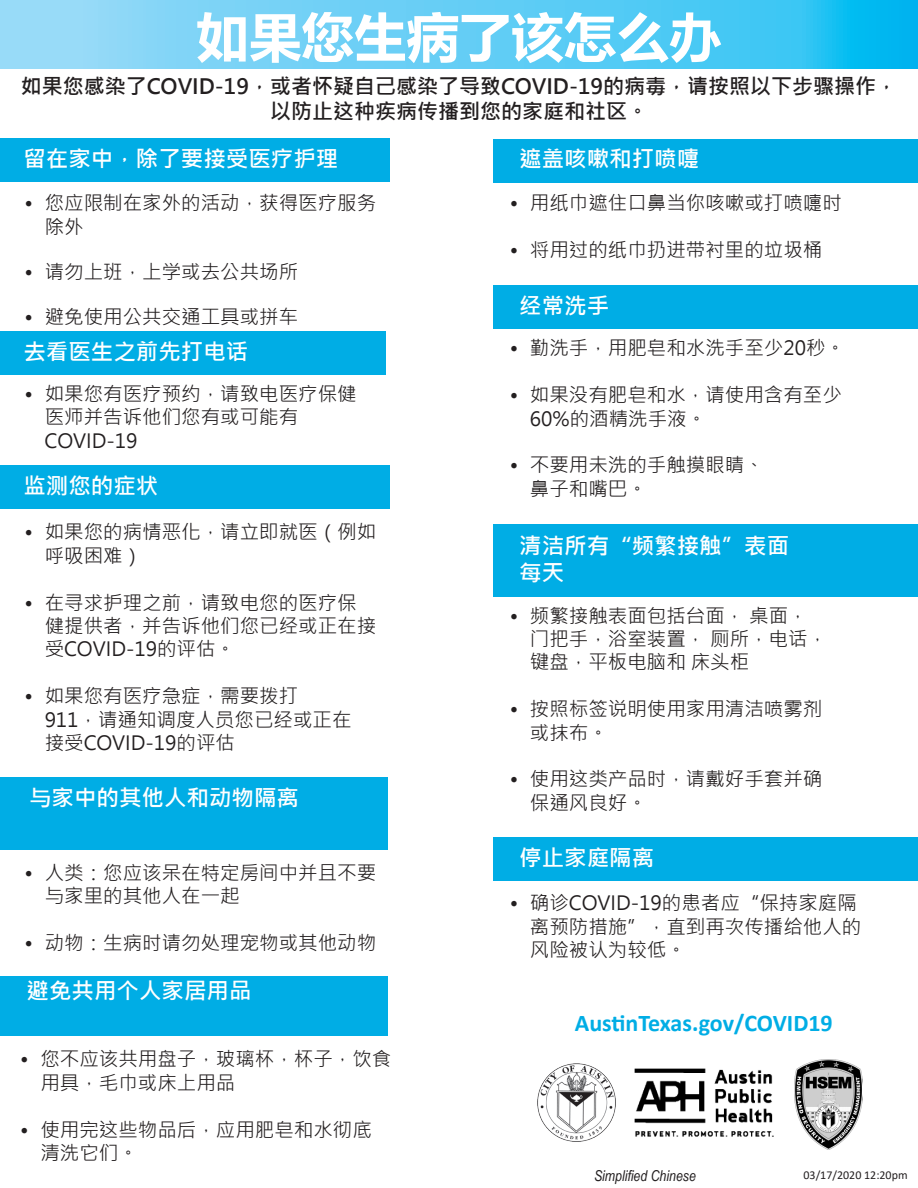
<style>
.page{position:relative;width:918px;height:1188px;background:#fff}
.page>*{position:absolute;margin:0;border:0;box-sizing:border-box;transform-origin:0 0}
.t1{font:700 52.5px "Microsoft Ya Hei";color:#fff}
.t2{font:700 24px "Calibri";color:#00ade5}
.t3{font:700 22.5px "Microsoft Jheng Hei";color:#fff}
.t4{font:700 21px/25.2px "Microsoft Jheng Hei";color:#231f20;text-align:center}
.t5{font:19.5px/23.4px "Microsoft Jheng Hei";color:#231f20}
.t6{font:italic 15px "Arial Narrow";color:#231f20}
.t7{font:12px "Calibri";color:#231f20}
</style>
<div class="page">
<svg style="left:0;top:0;width:918px;height:68px;background:#5ecdf5"></svg>
<div style="left:0;top:138px;width:389px;height:44px;background:#00ade5"></div>
<div style="left:0;top:778px;width:388px;height:72px;background:#00ade5"></div>
<div style="left:0;top:331px;width:386px;height:44px;background:#00ade5"></div>
<div style="left:494px;top:139px;width:424px;height:43px;background:#00ade5"></div>
<div style="left:1px;top:976px;width:387px;height:60px;background:#00ade5"></div>
<div style="left:494px;top:285px;width:424px;height:44px;background:#00ade5"></div>
<div style="left:494px;top:525px;width:424px;height:72px;background:#00ade5"></div>
<div style="left:0;top:465px;width:389px;height:44px;background:#00ade5"></div>
<div style="left:494px;top:837px;width:424px;height:44px;background:#00ade5"></div>
<img style="left:537px;top:1063px;width:79px;height:79px">
<img style="left:634px;top:1068px;width:139px;height:68px">
<img style="left:794px;top:1060px;width:69px;height:90px">
<p class="t1" style="left:196px;top:0;width:526px">如果您生病了该怎么办</p>
<p class="t4" style="left:21px;top:73px;width:878px">如果您感染了COVID-19，或者怀疑自己感染了导致COVID-19的病毒，请按照以下步骤操作，以防止这种疾病传播到您的家庭和社区。</p>
<p class="t3" style="left:23px;top:145px;width:316px">留在家中，除了要接受医疗护理</p>
<p class="t5" style="left:45px;top:191px;width:333px;text-indent:-20px">• 您应限制在家外的活动，获得医疗服务除外</p>
<p class="t5" style="left:24px;top:260px;width:275px">• 请勿上班，上学或去公共场所</p>
<p class="t5" style="left:24px;top:305px;width:275px">• 避免使用公共交通工具或拼车</p>
<p class="t3" style="left:519px;top:145px;width:181px">遮盖咳嗽和打喷嚏</p>
<p class="t5" style="left:510px;top:191px;width:334px">• 用纸巾遮住口鼻当你咳嗽或打喷嚏时</p>
<p class="t5" style="left:510px;top:238px;width:314px">• 将用过的纸巾扔进带衬里的垃圾桶</p>
<p class="t3" style="left:519px;top:292px;width:91px">经常洗手</p>
<p class="t5" style="left:510px;top:337px;width:337px">• 勤洗手，用肥皂和水洗手至少20秒。</p>
<p class="t5" style="left:530px;top:383px;width:313px;text-indent:-20px">• 如果没有肥皂和水，请使用含有至少<br>60%的酒精洗手液。</p>
<p class="t5" style="left:530px;top:454px;width:235px;text-indent:-20px">• 不要用未洗的手触摸眼睛、鼻子和嘴巴。</p>
<p class="t3" style="left:519px;top:532px;width:271px">清洁所有“频繁接触”表面</p>
<p class="t3" style="left:519px;top:559px;width:46px">每天</p>
<p class="t5" style="left:530px;top:604px;width:299px;text-indent:-20px">• 频繁接触表面包括台面，桌面，门把手，浴室装置，厕所，电话，键盘，平板电脑和床头柜</p>
<p class="t5" style="left:530px;top:697px;width:294px;text-indent:-20px">• 按照标签说明使用家用清洁喷雾剂或抹布。</p>
<p class="t5" style="left:530px;top:768px;width:294px;text-indent:-20px">• 使用这类产品时，请戴好手套并确保通风良好。</p>
<p class="t3" style="left:23px;top:338px;width:226px">去看医生之前先打电话</p>
<p class="t5" style="left:45px;top:382px;width:314px;text-indent:-20px">• 如果您有医疗预约，请致电医疗保健医师并告诉他们您有或可能有<br>COVID-19</p>
<p class="t3" style="left:23px;top:471px;width:136px">监测您的症状</p>
<p class="t5" style="left:45px;top:521px;width:333px;text-indent:-20px">• 如果您的病情恶化，请立即就医（例如呼吸困难）</p>
<p class="t5" style="left:45px;top:591px;width:333px;text-indent:-20px">• 在寻求护理之前，请致电您的医疗保健提供者，并告诉他们您已经或正在接受COVID-19的评估。</p>
<p class="t5" style="left:45px;top:684px;width:308px;text-indent:-20px">• 如果您有医疗急症，需要拨打<br>911，请通知调度人员您已经或正在接受COVID-19的评估</p>
<p class="t3" style="left:29px;top:784px;width:272px">与家中的其他人和动物隔离</p>
<p class="t5" style="left:45px;top:861px;width:333px;text-indent:-20px">• 人类：您应该呆在特定房间中并且不要与家里的其他人在一起</p>
<p class="t5" style="left:24px;top:931px;width:353px">• 动物：生病时请勿处理宠物或其他动物</p>
<p class="t3" style="left:27px;top:977px;width:226px">避免共用个人家居用品</p>
<p class="t5" style="left:40px;top:1048px;width:352px;text-indent:-20px">• 您不应该共用盘子，玻璃杯，杯子，饮食用具，毛巾或床上用品</p>
<p class="t5" style="left:40px;top:1118px;width:333px;text-indent:-20px">• 使用完这些物品后，应用肥皂和水彻底清洗它们。</p>
<p class="t3" style="left:519px;top:843px;width:136px">停止家庭隔离</p>
<p class="t5" style="left:530px;top:891px;width:333px;text-indent:-20px">• 确诊COVID-19的患者应“保持家庭隔离预防措施”，直到再次传播给他人的风险被认为较低。</p>
<p class="t2" style="left:575px;top:1006px;width:259px">AustinTexas.gov/COVID19</p>
<p class="t6" style="left:594px;top:1165px;width:103px">Simplified Chinese</p>
<p class="t7" style="left:804px;top:1167px;width:106px">03/17/2020 12:20pm</p>
</div>
